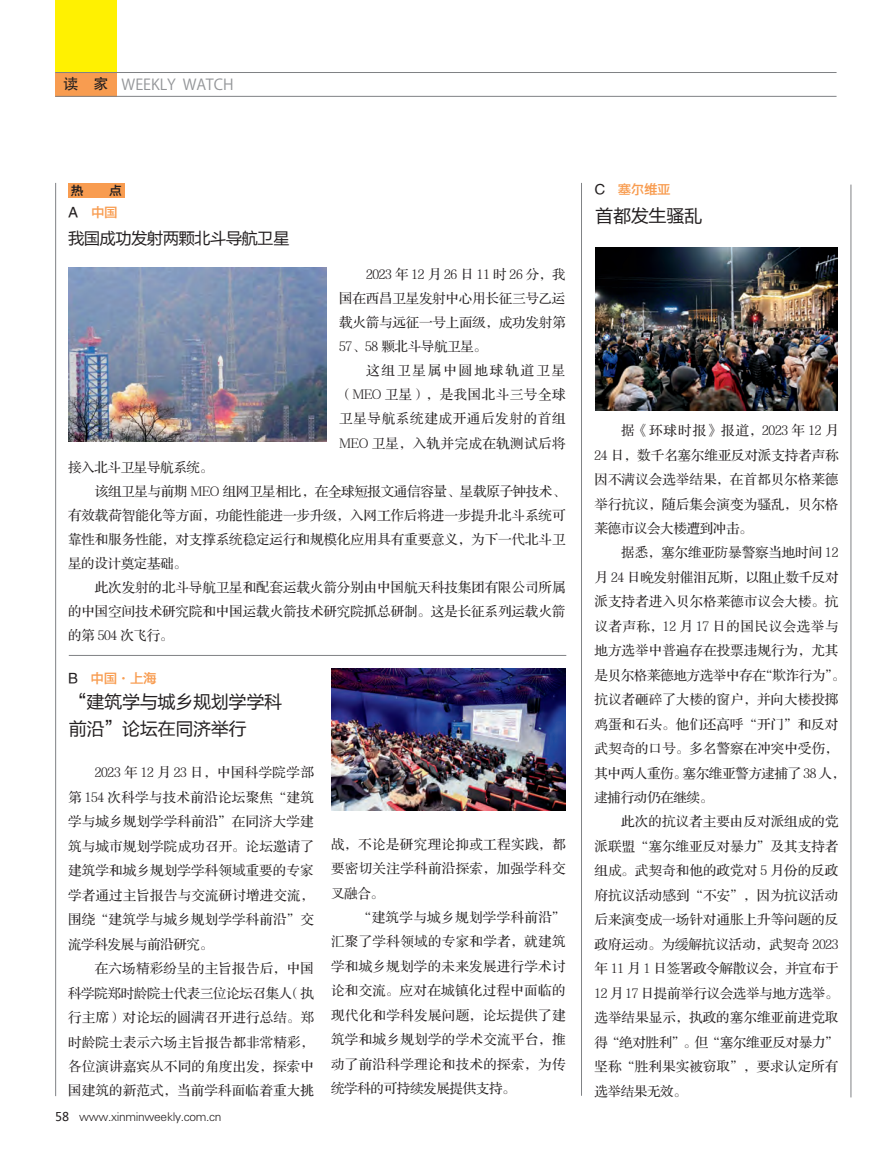
<style>
.page{position:relative;width:893px;height:1157px;background:#fff}
.page>*{position:absolute;margin:0;border:0;box-sizing:border-box;transform-origin:0 0}
.t1{font:18px/27px "FZLTHJW GB1 0";letter-spacing:-.025em;color:#231f20}
.t2{font:16.5px "FZLTHJW GB1 0";letter-spacing:-.045em;color:#231f20}
.t3{font:15px "Koz Go Pro";color:#939598}
.t4{font:13.5px "FZS3 K GBK1 0";letter-spacing:.005em;color:#231f20}
.t5{font:13.5px "FZS3 K GBK1 0";letter-spacing:-.025em;color:#231f20}
.t6{font:13.5px "FZS3 K GBK1 0";letter-spacing:.025em;color:#231f20}
.t7{font:13.5px "FZS3 K GBK1 0";letter-spacing:.03em;color:#231f20}
.t8{font:13.5px "FZS3 K GBK1 0";letter-spacing:.04em;color:#231f20}
.t9{font:13.5px "FZS3 K GBK1 0";letter-spacing:-.015em;color:#231f20}
.t10{font:13.5px "FZS3 K GBK1 0";letter-spacing:.05em;color:#231f20}
.t11{font:13.5px "FZYDZHJW GB1 0";letter-spacing:-.025em;color:#f89c50}
.t12{font:13.5px "FZS3 K GBK1 0";letter-spacing:.15em;color:#231f20}
.t13{font:13.5px "FZYDZHJW GB1 0";color:#231f20}
.t14{font:12.75px "FZYDZHJW GB1 0";color:#231f20}
.t15{font:12px "FZXH1 JW GB1 0";letter-spacing:-.025em;color:#231f20}
.s1{font-family:"FZHTJW GB1 0";color:#231f20}
.s2{color:#f89c50}
.s3{color:#231f20}
.s4{font-family:"Microsoft Ya Hei"}
</style>
<div class="page">
<div style="left:55px;top:0;width:62px;height:97px;background:#fff101"></div>
<div style="left:55px;top:72px;width:62px;height:25px;background:#f89c50"></div>
<hr style="left:55px;top:72px;width:781px;height:1px;background:#808285">
<hr style="left:55px;top:96px;width:781px;height:1px;background:#808285">
<div style="left:68px;top:183px;width:57px;height:15px;background:#f89c50"></div>
<hr style="left:850px;top:185px;width:1px;height:912px;background:#808285">
<hr style="left:581px;top:183px;width:1px;height:912px;background:#808285">
<hr style="left:55px;top:183px;width:1px;height:913px;background:#808285">
<hr style="left:69px;top:655px;width:497px;height:1px;background:#808285">
<img style="left:595px;top:248px;width:243px;height:162px">
<img style="left:68px;top:268px;width:258px;height:173px">
<img style="left:331px;top:668px;width:235px;height:142px">
<p class="t3" style="left:63px;top:75px;width:172px"><span class="s1">读　家</span> WEEKLY WATCH</p>
<p class="t14" style="left:71px;top:183px;width:14px">热</p>
<p class="t14" style="left:109px;top:183px;width:14px">点</p>
<p class="t13" style="left:68px;top:205px;width:51px">A　<span class="s2">中国</span></p>
<p class="t2" style="left:68px;top:229px;width:223px">我国成功发射两颗北斗导航卫星</p>
<p class="t5" style="left:366px;top:268px;width:201px">2023 年 12 月 26 日 11 时 26 分，我</p>
<p class="t9" style="left:339px;top:292px;width:228px">国在西昌卫星发射中心用长征三号乙运</p>
<p class="t9" style="left:339px;top:316px;width:228px">载火箭与远征一号上面级，成功发射第</p>
<p class="t5" style="left:339px;top:340px;width:149px">57、58 颗北斗导航卫星。</p>
<p class="t12" style="left:366px;top:364px;width:201px">这组卫星属中圆地球轨道卫星</p>
<p class="t8" style="left:339px;top:388px;width:228px">（MEO 卫星），是我国北斗三号全球</p>
<p class="t10" style="left:339px;top:412px;width:228px">卫星导航系统建成开通后发射的首组</p>
<p class="t7" style="left:339px;top:436px;width:228px">MEO 卫星，入轨并完成在轨测试后将</p>
<p class="t5" style="left:68px;top:460px;width:147px">接入北斗卫星导航系统。</p>
<p class="t5" style="left:95px;top:484px;width:472px">该组卫星与前期 MEO 组网卫星相比，在全球短报文通信容量、星载原子钟技术、</p>
<p class="t4" style="left:68px;top:508px;width:499px">有效载荷智能化等方面，功能性能进一步升级，入网工作后将进一步提升北斗系统可</p>
<p class="t4" style="left:68px;top:532px;width:499px">靠性和服务性能，对支撑系统稳定运行和规模化应用具有重要意义，为下一代北斗卫</p>
<p class="t5" style="left:68px;top:556px;width:120px">星的设计奠定基础。</p>
<p class="t4" style="left:95px;top:580px;width:472px">此次发射的北斗导航卫星和配套运载火箭分别由中国航天科技集团有限公司所属</p>
<p class="t4" style="left:68px;top:604px;width:499px">的中国空间技术研究院和中国运载火箭技术研究院抓总研制。这是长征系列运载火箭</p>
<p class="t4" style="left:68px;top:628px;width:107px">的第 504 次飞行。</p>
<p class="t11" style="left:69px;top:670px;width:89px"><span class="s3">B　</span>中国·上海</p>
<p class="t1" style="left:69px;top:689px;width:215px">“建筑学与城乡规划学学科前沿”论坛在同济举行</p>
<p class="t6" style="left:95px;top:766px;width:220px">2023 年 12 月 23 日，中国科学院学部</p>
<p class="t6" style="left:68px;top:790px;width:247px">第 154 次科学与技术前沿论坛聚焦“建筑</p>
<p class="t4" style="left:68px;top:814px;width:247px">学与城乡规划学学科前沿”在同济大学建</p>
<p class="t4" style="left:68px;top:839px;width:247px">筑与城市规划学院成功召开。论坛邀请了</p>
<p class="t4" style="left:68px;top:863px;width:247px">建筑学和城乡规划学学科领域重要的专家</p>
<p class="t4" style="left:68px;top:888px;width:247px">学者通过主旨报告与交流研讨增进交流，</p>
<p class="t4" style="left:68px;top:912px;width:247px">围绕“建筑学与城乡规划学学科前沿”交</p>
<p class="t5" style="left:68px;top:937px;width:147px">流学科发展与前沿研究。</p>
<p class="t4" style="left:95px;top:961px;width:221px">在六场精彩纷呈的主旨报告后，中国</p>
<p class="t5" style="left:68px;top:986px;width:247px">科学院郑时龄院士代表三位论坛召集人（执</p>
<p class="t4" style="left:68px;top:1010px;width:247px">行主席）对论坛的圆满召开进行总结。郑</p>
<p class="t4" style="left:68px;top:1034px;width:247px">时龄院士表示六场主旨报告都非常精彩，</p>
<p class="t4" style="left:68px;top:1059px;width:247px">各位演讲嘉宾从不同的角度出发，探索中</p>
<p class="t4" style="left:68px;top:1083px;width:247px">国建筑的新范式，当前学科面临着重大挑</p>
<p class="t15" style="left:55px;top:1109px;width:168px"><span class="s4">58</span> www.xinminweekly.com.cn</p>
<p class="t7" style="left:331px;top:837px;width:236px">战，不论是研究理论抑或工程实践，都</p>
<p class="t6" style="left:331px;top:861px;width:236px">要密切关注学科前沿探索，加强学科交</p>
<p class="t4" style="left:331px;top:886px;width:54px">叉融合。</p>
<p class="t7" style="left:358px;top:910px;width:209px">“建筑学与城乡规划学学科前沿”</p>
<p class="t6" style="left:331px;top:934px;width:236px">汇聚了学科领域的专家和学者，就建筑</p>
<p class="t6" style="left:331px;top:959px;width:236px">学和城乡规划学的未来发展进行学术讨</p>
<p class="t6" style="left:331px;top:983px;width:236px">论和交流。应对在城镇化过程中面临的</p>
<p class="t6" style="left:331px;top:1008px;width:236px">现代化和学科发展问题，论坛提供了建</p>
<p class="t6" style="left:331px;top:1032px;width:236px">筑学和城乡规划学的学术交流平台，推</p>
<p class="t6" style="left:331px;top:1057px;width:236px">动了前沿科学理论和技术的探索，为传</p>
<p class="t5" style="left:331px;top:1081px;width:186px">统学科的可持续发展提供支持。</p>
<p class="t11" style="left:595px;top:182px;width:77px"><span class="s3">C　</span>塞尔维亚</p>
<p class="t1" style="left:595px;top:203px;width:109px">首都发生骚乱</p>
<p class="t7" style="left:621px;top:423px;width:219px">据《环球时报》报道，2023 年 12 月</p>
<p class="t4" style="left:594px;top:448px;width:245px">24 日，数千名塞尔维亚反对派支持者声称</p>
<p class="t4" style="left:594px;top:472px;width:245px">因不满议会选举结果，在首都贝尔格莱德</p>
<p class="t4" style="left:594px;top:497px;width:245px">举行抗议，随后集会演变为骚乱，贝尔格</p>
<p class="t5" style="left:594px;top:521px;width:160px">莱德市议会大楼遭到冲击。</p>
<p class="t4" style="left:621px;top:546px;width:219px">据悉，塞尔维亚防暴警察当地时间 12</p>
<p class="t5" style="left:594px;top:570px;width:246px">月 24 日晚发射催泪瓦斯，以阻止数千反对</p>
<p class="t4" style="left:594px;top:594px;width:245px">派支持者进入贝尔格莱德市议会大楼。抗</p>
<p class="t8" style="left:594px;top:619px;width:245px">议者声称，12 月 17 日的国民议会选举与</p>
<p class="t4" style="left:594px;top:643px;width:245px">地方选举中普遍存在投票违规行为，尤其</p>
<p class="t5" style="left:594px;top:668px;width:252px">是贝尔格莱德地方选举中存在“欺诈行为”。</p>
<p class="t4" style="left:594px;top:692px;width:245px">抗议者砸碎了大楼的窗户，并向大楼投掷</p>
<p class="t4" style="left:594px;top:717px;width:245px">鸡蛋和石头。他们还高呼“开门”和反对</p>
<p class="t4" style="left:594px;top:741px;width:245px">武契奇的口号。多名警察在冲突中受伤，</p>
<p class="t5" style="left:594px;top:766px;width:252px">其中两人重伤。塞尔维亚警方逮捕了 38 人，</p>
<p class="t5" style="left:594px;top:790px;width:120px">逮捕行动仍在继续。</p>
<p class="t4" style="left:621px;top:815px;width:219px">此次的抗议者主要由反对派组成的党</p>
<p class="t4" style="left:594px;top:839px;width:245px">派联盟“塞尔维亚反对暴力”及其支持者</p>
<p class="t4" style="left:594px;top:863px;width:245px">组成。武契奇和他的政党对 5 月份的反政</p>
<p class="t4" style="left:594px;top:888px;width:245px">府抗议活动感到“不安”，因为抗议活动</p>
<p class="t4" style="left:594px;top:912px;width:245px">后来演变成一场针对通胀上升等问题的反</p>
<p class="t4" style="left:594px;top:937px;width:246px">政府运动。为缓解抗议活动，武契奇 2023</p>
<p class="t5" style="left:594px;top:961px;width:245px">年 11 月 1 日签署政令解散议会，并宣布于</p>
<p class="t5" style="left:594px;top:986px;width:245px">12 月 17 日提前举行议会选举与地方选举。</p>
<p class="t4" style="left:594px;top:1010px;width:245px">选举结果显示，执政的塞尔维亚前进党取</p>
<p class="t5" style="left:594px;top:1035px;width:245px">得“绝对胜利”。但“塞尔维亚反对暴力”</p>
<p class="t4" style="left:594px;top:1059px;width:245px">坚称“胜利果实被窃取”，要求认定所有</p>
<p class="t4" style="left:594px;top:1083px;width:94px">选举结果无效。</p>
</div>
